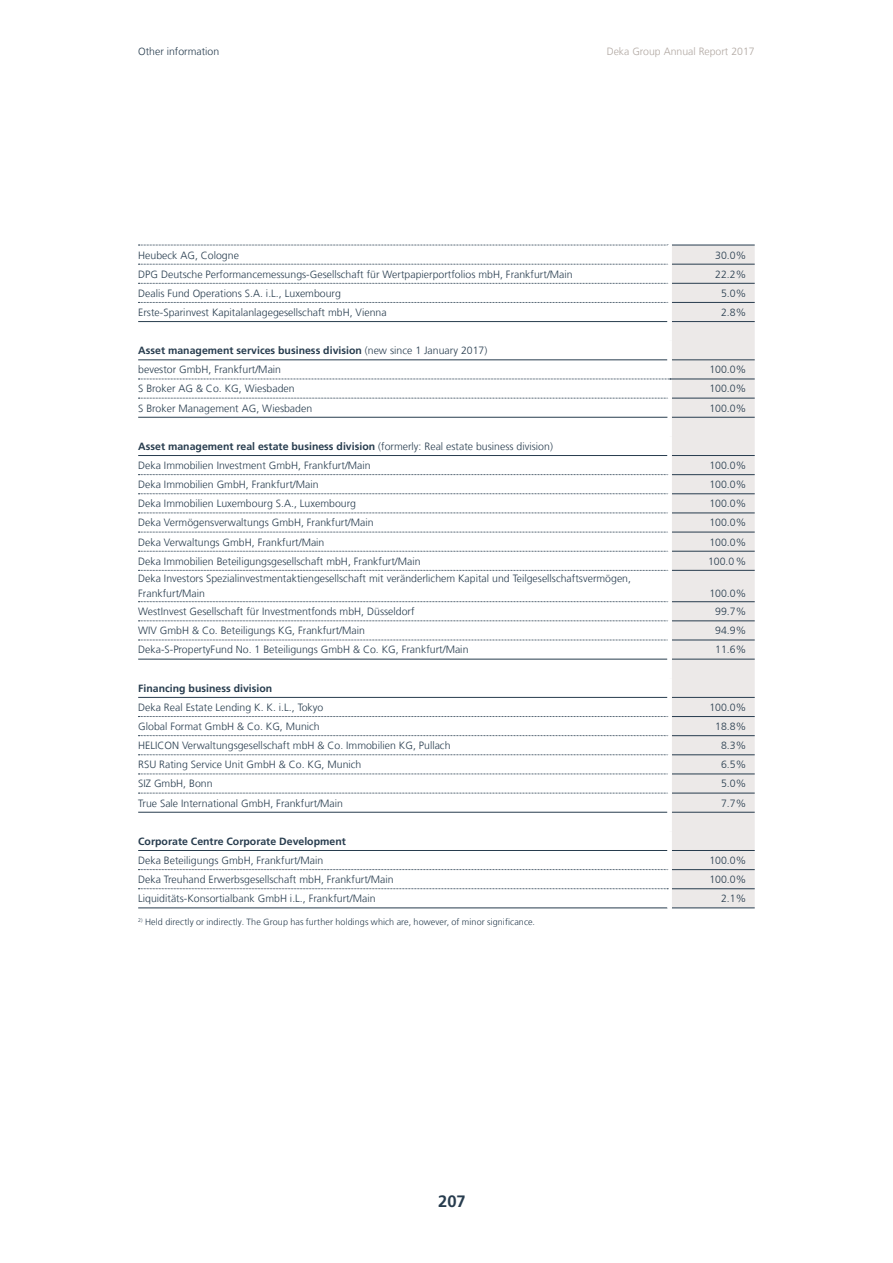
<style>
.page{position:relative;width:893px;height:1263px;background:#fff}
.page>*{position:absolute;margin:0;border:0;box-sizing:border-box;transform-origin:0 0}
.t1{font:700 16.5px "Deka Frutiger";color:#273c4e}
.t2{font:300 10.5px/19.2px "Deka Frutiger";color:#273c4e}
.t3{font:700 10.5px "Deka Frutiger";color:#273c4e}
.t4{font:300 10.5px "Deka Frutiger";color:#b1a8a2}
.t5{font:300 9px "Deka Frutiger";letter-spacing:.01em;color:#273c4e}
.s1{font-weight:700}
</style>
<div class="page">
<div style="left:672px;top:246px;width:83px;height:662px;background:#ece9e8"></div>
<svg style="left:138px;top:322px;width:529px;height:337px"></svg>
<hr style="left:138px;top:360px;width:529px;height:1px;background:#273c4e">
<svg style="left:138px;top:398px;width:529px;height:1px"></svg>
<hr style="left:672px;top:360px;width:83px;height:1px;background:#273c4e">
<hr style="left:672px;top:398px;width:83px;height:1px;background:#273c4e">
<svg style="left:138px;top:245px;width:529px;height:1px"></svg>
<svg style="left:138px;top:264px;width:529px;height:1px"></svg>
<svg style="left:138px;top:283px;width:529px;height:1px"></svg>
<svg style="left:138px;top:302px;width:529px;height:1px"></svg>
<svg style="left:138px;top:379px;width:532px;height:1px"></svg>
<hr style="left:672px;top:245px;width:83px;height:1px;background:#273c4e">
<hr style="left:672px;top:264px;width:83px;height:1px;background:#273c4e">
<hr style="left:672px;top:283px;width:83px;height:1px;background:#273c4e">
<hr style="left:672px;top:302px;width:83px;height:1px;background:#273c4e">
<hr style="left:670px;top:379px;width:85px;height:1px;background:#273c4e">
<hr style="left:672px;top:417px;width:83px;height:1px;background:#273c4e">
<hr style="left:138px;top:455px;width:529px;height:1px;background:#273c4e">
<hr style="left:672px;top:455px;width:83px;height:1px;background:#273c4e">
<hr style="left:672px;top:474px;width:83px;height:1px;background:#273c4e">
<hr style="left:672px;top:493px;width:83px;height:1px;background:#273c4e">
<hr style="left:672px;top:513px;width:83px;height:1px;background:#273c4e">
<hr style="left:672px;top:532px;width:83px;height:1px;background:#273c4e">
<hr style="left:672px;top:551px;width:83px;height:1px;background:#273c4e">
<hr style="left:672px;top:570px;width:83px;height:1px;background:#273c4e">
<hr style="left:672px;top:601px;width:83px;height:1px;background:#273c4e">
<hr style="left:672px;top:621px;width:83px;height:1px;background:#273c4e">
<hr style="left:672px;top:640px;width:83px;height:1px;background:#273c4e">
<svg style="left:138px;top:474px;width:529px;height:1px"></svg>
<svg style="left:138px;top:493px;width:529px;height:1px"></svg>
<svg style="left:138px;top:513px;width:529px;height:1px"></svg>
<svg style="left:138px;top:532px;width:529px;height:1px"></svg>
<svg style="left:138px;top:551px;width:529px;height:1px"></svg>
<svg style="left:138px;top:570px;width:529px;height:1px"></svg>
<svg style="left:138px;top:601px;width:529px;height:1px"></svg>
<svg style="left:138px;top:621px;width:529px;height:1px"></svg>
<svg style="left:138px;top:640px;width:529px;height:1px"></svg>
<hr style="left:138px;top:321px;width:529px;height:1px;background:#273c4e">
<hr style="left:672px;top:321px;width:83px;height:1px;background:#273c4e">
<hr style="left:138px;top:659px;width:529px;height:1px;background:#273c4e">
<hr style="left:672px;top:659px;width:83px;height:1px;background:#273c4e">
<hr style="left:138px;top:697px;width:529px;height:1px;background:#273c4e">
<hr style="left:672px;top:697px;width:83px;height:1px;background:#273c4e">
<hr style="left:672px;top:716px;width:83px;height:1px;background:#273c4e">
<hr style="left:672px;top:735px;width:83px;height:1px;background:#273c4e">
<hr style="left:672px;top:754px;width:83px;height:1px;background:#273c4e">
<hr style="left:672px;top:774px;width:83px;height:1px;background:#273c4e">
<hr style="left:672px;top:793px;width:83px;height:1px;background:#273c4e">
<hr style="left:138px;top:812px;width:529px;height:1px;background:#273c4e">
<hr style="left:672px;top:812px;width:83px;height:1px;background:#273c4e">
<svg style="left:138px;top:716px;width:529px;height:1px"></svg>
<svg style="left:138px;top:735px;width:529px;height:1px"></svg>
<svg style="left:138px;top:754px;width:529px;height:1px"></svg>
<svg style="left:138px;top:774px;width:529px;height:1px"></svg>
<svg style="left:138px;top:793px;width:529px;height:1px"></svg>
<hr style="left:138px;top:850px;width:529px;height:1px;background:#273c4e">
<hr style="left:672px;top:850px;width:83px;height:1px;background:#273c4e">
<hr style="left:672px;top:869px;width:83px;height:1px;background:#273c4e">
<hr style="left:672px;top:888px;width:83px;height:1px;background:#273c4e">
<hr style="left:138px;top:908px;width:529px;height:1px;background:#273c4e">
<hr style="left:672px;top:908px;width:83px;height:1px;background:#273c4e">
<svg style="left:138px;top:869px;width:529px;height:1px"></svg>
<hr style="left:138px;top:417px;width:529px;height:1px;background:#273c4e">
<svg style="left:138px;top:888px;width:530px;height:1px"></svg>
<p class="t2" style="left:138px;top:42px;width:83px">Other information</p>
<p class="t4" style="left:607px;top:45px;width:150px">Deka Group Annual Report 2017</p>
<p class="t2" style="left:138px;top:245px;width:102px">Heubeck AG, Cologne</p>
<p class="t2" style="left:715px;top:245px;width:33px">30.0%</p>
<p class="t2" style="left:138px;top:264px;width:436px">DPG Deutsche Performancemessungs-Gesellschaft für Wertpapierportfolios mbH, Frankfurt/Main</p>
<p class="t2" style="left:715px;top:264px;width:33px">22.2%</p>
<p class="t2" style="left:138px;top:283px;width:204px">Dealis Fund Operations S.A. i.L., Luxembourg</p>
<p class="t2" style="left:721px;top:283px;width:27px">5.0%</p>
<p class="t2" style="left:138px;top:303px;width:250px">Erste-Sparinvest Kapitalanlagegesellschaft mbH, Vienna</p>
<p class="t2" style="left:721px;top:303px;width:27px">2.8%</p>
<p class="t2" style="left:138px;top:341px;width:351px"><span class="s1">Asset management services business division</span> (new since 1 January 2017) bevestor GmbH, Frankfurt/Main</p>
<p class="t2" style="left:709px;top:360px;width:38px">100.0%</p>
<p class="t2" style="left:138px;top:379px;width:158px">S Broker AG &amp; Co. KG, Wiesbaden</p>
<p class="t2" style="left:709px;top:379px;width:38px">100.0%</p>
<p class="t2" style="left:138px;top:398px;width:176px">S Broker Management AG, Wiesbaden</p>
<p class="t2" style="left:709px;top:398px;width:38px">100.0%</p>
<p class="t2" style="left:138px;top:437px;width:416px"><span class="s1">Asset management real estate business division</span> (formerly: Real estate business division)<br>Deka Immobilien Investment GmbH, Frankfurt/Main</p>
<p class="t2" style="left:709px;top:456px;width:38px">100.0%</p>
<p class="t2" style="left:138px;top:475px;width:182px">Deka Immobilien GmbH, Frankfurt/Main</p>
<p class="t2" style="left:709px;top:475px;width:38px">100.0%</p>
<p class="t2" style="left:138px;top:494px;width:219px">Deka Immobilien Luxembourg S.A., Luxembourg</p>
<p class="t2" style="left:709px;top:494px;width:38px">100.0%</p>
<p class="t2" style="left:138px;top:513px;width:237px">Deka Vermögensverwaltungs GmbH, Frankfurt/Main</p>
<p class="t2" style="left:709px;top:513px;width:38px">100.0%</p>
<p class="t2" style="left:138px;top:532px;width:188px">Deka Verwaltungs GmbH, Frankfurt/Main</p>
<p class="t2" style="left:709px;top:532px;width:38px">100.0%</p>
<p class="t2" style="left:138px;top:551px;width:284px">Deka Immobilien Beteiligungsgesellschaft mbH, Frankfurt/Main</p>
<p class="t2" style="left:708px;top:551px;width:40px">100.0%</p>
<p class="t2" style="left:138px;top:571px;width:494px;line-height:15px">Deka Investors Spezialinvestmentaktiengesellschaft mit veränderlichem Kapital und Teilgesellschaftsvermögen,<br>Frankfurt/Main</p>
<p class="t2" style="left:709px;top:584px;width:38px">100.0%</p>
<p class="t2" style="left:138px;top:602px;width:278px">WestInvest Gesellschaft für Investmentfonds mbH, Düsseldorf</p>
<p class="t2" style="left:715px;top:602px;width:33px">99.7%</p>
<p class="t2" style="left:138px;top:621px;width:228px">WIV GmbH &amp; Co. Beteiligungs KG, Frankfurt/Main</p>
<p class="t2" style="left:715px;top:621px;width:33px">94.9%</p>
<p class="t2" style="left:138px;top:640px;width:332px">Deka-S-PropertyFund No. 1 Beteiligungs GmbH &amp; Co. KG, Frankfurt/Main</p>
<p class="t2" style="left:715px;top:640px;width:33px">11.6%</p>
<p class="t3" style="left:138px;top:682px;width:136px">Financing business division</p>
<p class="t2" style="left:138px;top:698px;width:187px">Deka Real Estate Lending K. K. i.L., Tokyo</p>
<p class="t2" style="left:709px;top:698px;width:38px">100.0%</p>
<p class="t2" style="left:138px;top:717px;width:183px">Global Format GmbH &amp; Co. KG, Munich</p>
<p class="t2" style="left:715px;top:717px;width:33px">18.8%</p>
<p class="t2" style="left:138px;top:736px;width:314px">HELICON Verwaltungsgesellschaft mbH &amp; Co. Immobilien KG, Pullach</p>
<p class="t2" style="left:721px;top:736px;width:27px">8.3%</p>
<p class="t2" style="left:138px;top:755px;width:225px">RSU Rating Service Unit GmbH &amp; Co. KG, Munich</p>
<p class="t2" style="left:721px;top:755px;width:27px">6.5%</p>
<p class="t2" style="left:138px;top:774px;width:76px">SIZ GmbH, Bonn</p>
<p class="t2" style="left:721px;top:774px;width:27px">5.0%</p>
<p class="t2" style="left:138px;top:793px;width:206px">True Sale International GmbH, Frankfurt/Main</p>
<p class="t2" style="left:721px;top:793px;width:27px">7.7%</p>
<p class="t3" style="left:138px;top:835px;width:209px">Corporate Centre Corporate Development</p>
<p class="t2" style="left:138px;top:851px;width:187px">Deka Beteiligungs GmbH, Frankfurt/Main</p>
<p class="t2" style="left:709px;top:851px;width:38px">100.0%</p>
<p class="t2" style="left:138px;top:870px;width:257px">Deka Treuhand Erwerbsgesellschaft mbH, Frankfurt/Main</p>
<p class="t2" style="left:709px;top:870px;width:38px">100.0%</p>
<p class="t2" style="left:138px;top:889px;width:239px">Liquiditäts-Konsortialbank GmbH i.L., Frankfurt/Main</p>
<p class="t2" style="left:721px;top:889px;width:27px">2.1%</p>
<p class="t5" style="left:138px;top:917px;width:398px"><sup>2)</sup> Held directly or indirectly. The Group has further holdings which are, however, of minor significance.</p>
<h1 class="t1" style="left:438px;top:1191px;width:29px">207</h1>
</div>
